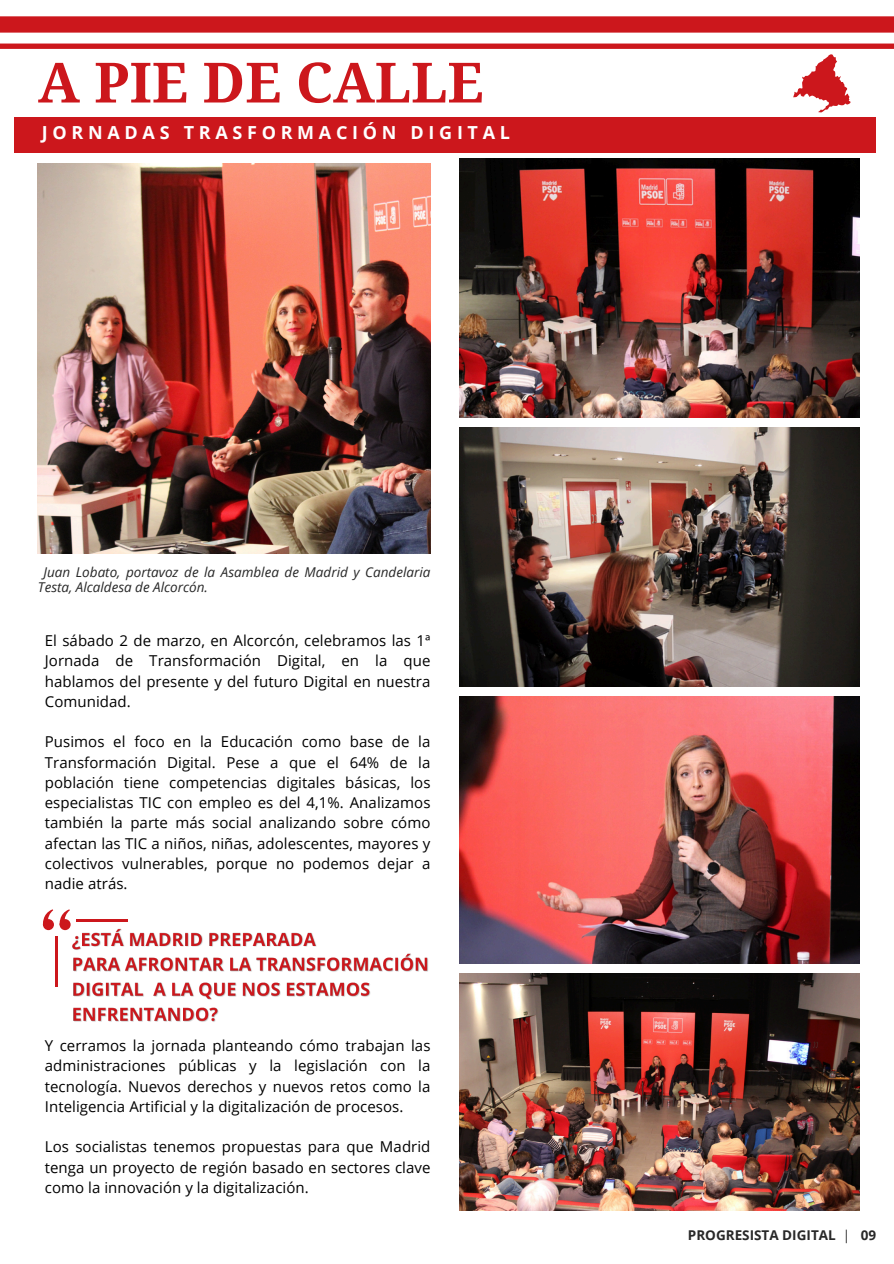
<style>
.page{position:relative;width:894px;height:1264px;background:#fff}
.page>*{position:absolute;margin:0;border:0;box-sizing:border-box;transform-origin:0 0}
.t1{font:700 55.5px "Droid Serif";color:#cc171c}
.t2{font:700 18px "Open Sans";letter-spacing:.26em;color:#fff}
.t3{font:15px/20.2px "Open Sans";letter-spacing:.005em;color:#000;text-align:justify}
.t4{font:italic 13.5px/14.7px "Open Sans";color:#282828}
.t5{font:700 13.5px "Open Sans";color:#282828}
.s1{font-weight:400}
</style>
<div class="page">
<div style="left:14px;top:118px;width:862px;height:35px;background:#cc171c"></div>
<svg style="left:0;top:16px;width:893px;height:96px"></svg>
<img style="left:38px;top:163px;width:393px;height:391px">
<img style="left:72px;top:928px;width:356px;height:94px">
<div style="left:60px;top:919px;width:11px;height:11px;background:#cc171c;border-radius:50%"></div>
<svg style="left:59px;top:909px;width:11px;height:19px"></svg>
<div style="left:43px;top:919px;width:11px;height:11px;background:#cc171c;border-radius:50%"></div>
<svg style="left:42px;top:909px;width:11px;height:19px"></svg>
<hr style="left:55px;top:936px;width:3px;height:50px;background:#cc171c">
<hr style="left:76px;top:918px;width:51px;height:3px;background:#cc171c">
<img style="left:459px;top:158px;width:399px;height:259px">
<img style="left:459px;top:427px;width:399px;height:259px">
<img style="left:459px;top:696px;width:399px;height:267px">
<img style="left:459px;top:973px;width:399px;height:237px">
<p class="t1" style="left:38px;top:51px;width:447px">A PIE DE CALLE</p>
<p class="t2" style="left:42px;top:120px;width:469px">JORNADAS TRASFORMACIÓN DIGITAL</p>
<p class="t4" style="left:38px;top:564px;width:394px;text-indent:6px">Juan Lobato, portavoz de la Asamblea de Madrid y Candelaria<br>Testa, Alcaldesa de Alcorcón.</p>
<h1 class="t3" style="left:45px;top:630px;width:387px">El sábado 2 de marzo, en Alcorcón, celebramos las 1ª Jornada de Transformación Digital, en la que hablamos del presente y del futuro Digital en nuestra Comunidad.</h1>
<p class="t3" style="left:45px;top:731px;width:387px">Pusimos el foco en la Educación como base de la Transformación Digital. Pese a que el 64% de la población tiene competencias digitales básicas, los especialistas TIC con empleo es del 4,1%. Analizamos también la parte más social analizando sobre cómo afectan las TIC a niños, niñas, adolescentes, mayores y colectivos vulnerables, porque no podemos dejar a nadie atrás.</p>
<h2 class="t3" style="left:45px;top:1035px;width:387px">Y cerramos la jornada planteando cómo trabajan las administraciones públicas y la legislación con la tecnología. Nuevos derechos y nuevos retos como la Inteligencia Artificial y la digitalización de procesos.</h2>
<p class="t3" style="left:45px;top:1136px;width:387px">Los socialistas tenemos propuestas para que Madrid tenga un proyecto de región basado en sectores clave como la innovación y la digitalización.</p>
<p class="t5" style="left:687px;top:1225px;width:190px">PROGRESISTA DIGITAL <span class="s1">|</span> 09</p>
</div>
